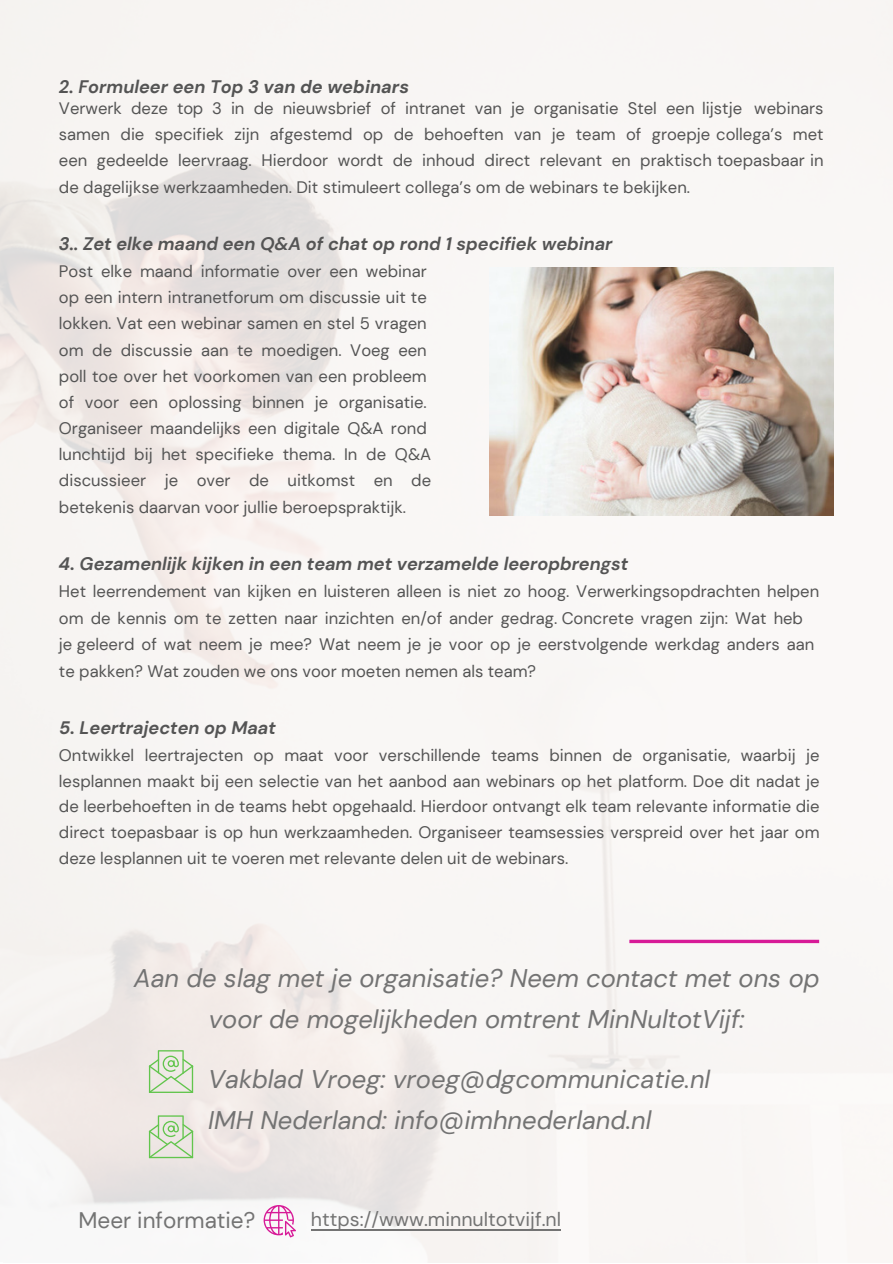
<style>
.page{position:relative;width:893px;height:1264px;background:#fff}
.page>*{position:absolute;margin:0;border:0;box-sizing:border-box;transform-origin:0 0}
.t1{font:italic 25.5px/40.5px "DM Sans";color:#737373}
.t2{font:22.5px "DM Sans";color:#737373}
.t3{font:19.65px "DM Sans";color:#737373}
.t4{font:italic 700 18.15px "DM Sans";color:#545454}
.t5{font:16.65px/26.1px "DM Sans";color:#545454}
</style>
<div class="page">
<img style="left:0;top:0;width:892px;height:1262px">
<img style="left:489px;top:268px;width:344px;height:247px">
<svg style="left:629px;top:939px;width:190px;height:4px"></svg>
<svg style="left:263px;top:1204px;width:33px;height:33px"></svg>
<svg style="left:149px;top:1050px;width:44px;height:42px;background:#d0e0c4"></svg>
<svg style="left:149px;top:1115px;width:44px;height:43px;background:#ccddc0"></svg>
<hr style="left:311px;top:1229px;width:250px;height:1px;background:#737373">
<p class="t4" style="left:59px;top:75px;width:351px">2. Formuleer een Top 3 van de webinars</p>
<p class="t5" style="left:59px;top:95px;width:766px;text-align:justify">Verwerk deze top 3 in de nieuwsbrief of intranet van je organisatie Stel een lijstje webinars samen die specifiek zijn afgestemd op de behoeften van je team of groepje collega’s met een gedeelde leervraag. Hierdoor wordt de inhoud direct relevant en praktisch toepasbaar in de dagelijkse werkzaamheden. Dit stimuleert collega’s om de webinars te bekijken.</p>
<p class="t4" style="left:59px;top:232px;width:555px">3.. Zet elke maand een Q&amp;A of chat op rond 1 specifiek webinar</p>
<p class="t5" style="left:59px;top:258px;width:374px">Post elke maand informatie over een webinar op een intern intranetforum om discussie uit te lokken. Vat een webinar samen en stel 5 vragen om de discussie aan te moedigen. Voeg een poll toe over het voorkomen van een probleem of voor een oplossing binnen je organisatie.<br>Organiseer maandelijks een digitale Q&amp;A rond lunchtijd bij het specifieke thema. In de Q&amp;A discussieer je over de uitkomst en de betekenis daarvan voor jullie beroepspraktijk.</p>
<p class="t4" style="left:59px;top:552px;width:571px">4. Gezamenlijk kijken in een team met verzamelde leeropbrengst</p>
<p class="t5" style="left:59px;top:578px;width:761px;line-height:26.5px">Het leerrendement van kijken en luisteren alleen is niet zo hoog. Verwerkingsopdrachten helpen om de kennis om te zetten naar inzichten en/of ander gedrag. Concrete vragen zijn: Wat heb je geleerd of wat neem je mee? Wat neem je je voor op je eerstvolgende werkdag anders aan te pakken? Wat zouden we ons voor moeten nemen als team?</p>
<p class="t4" style="left:59px;top:716px;width:218px">5. Leertrajecten op Maat</p>
<p class="t5" style="left:59px;top:742px;width:762px;line-height:25.7px;text-align:justify">Ontwikkel leertrajecten op maat voor verschillende teams binnen de organisatie, waarbij je lesplannen maakt bij een selectie van het aanbod aan webinars op het platform. Doe dit nadat je de leerbehoeften in de teams hebt opgehaald. Hierdoor ontvangt elk team relevante informatie die direct toepasbaar is op hun werkzaamheden. Organiseer teamsessies verspreid over het jaar om deze lesplannen uit te voeren met relevante delen uit de webinars.</p>
<p class="t1" style="left:134px;top:958px;width:687px;text-align:center">Aan de slag met je organisatie? Neem contact met ons op voor de mogelijkheden omtrent MinNultotVijf:</p>
<p class="t1" style="left:208px;top:1059px;width:503px">Vakblad Vroeg: vroeg@dgcommunicatie.nl<br>IMH Nederland: info@imhnederland.nl</p>
<p class="t2" style="left:78px;top:1205px;width:178px">Meer informatie?</p>
<p class="t3" style="left:311px;top:1207px;width:252px">https://www.minnultotvijf.nl</p>
</div>
